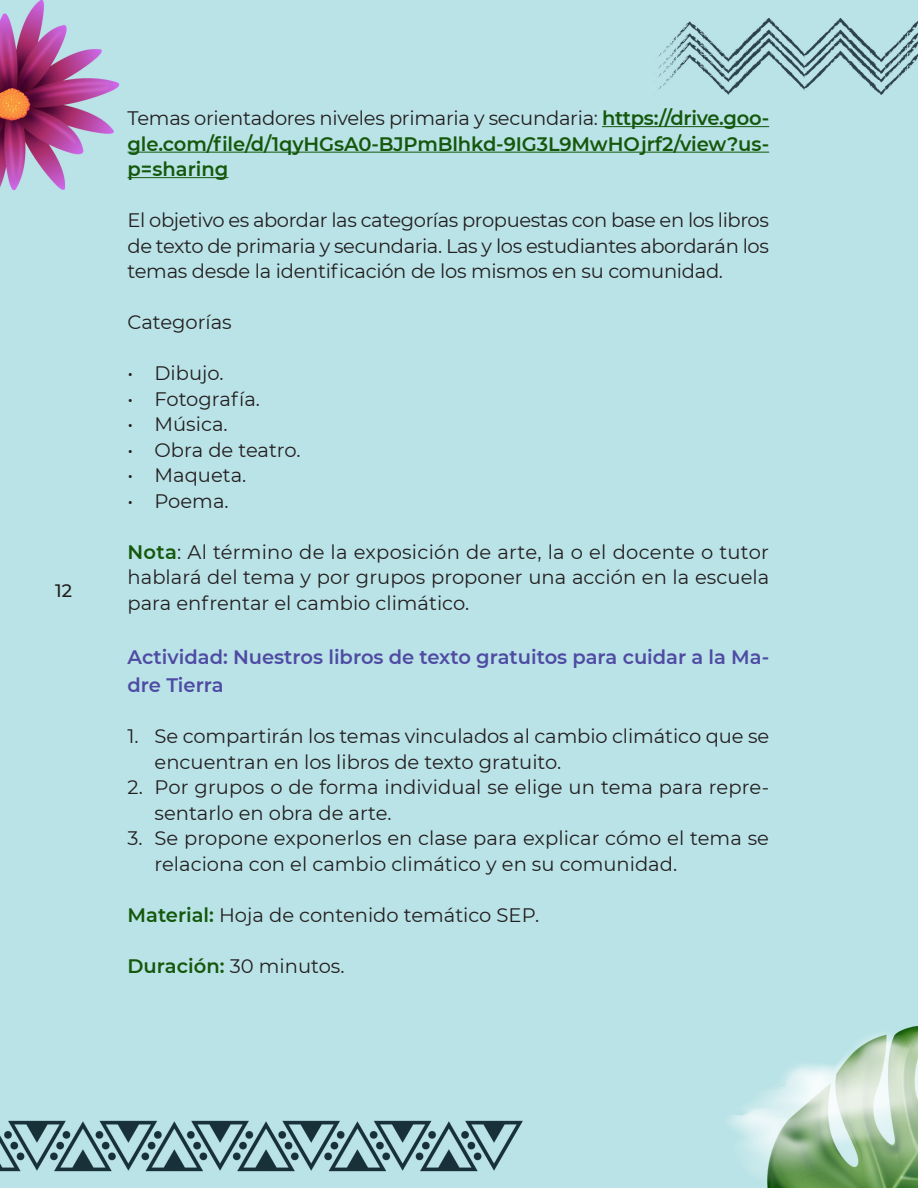
<style>
.page{position:relative;width:918px;height:1188px;background:#bae3e7}
.page>*{position:absolute;margin:0;border:0;box-sizing:border-box;transform-origin:0 0}
.Cuerpo{font:19.5px/25.5px "Montserrat";color:#231f20}
.Cuerpo-2{font:600 19.5px/25.5px "Montserrat";letter-spacing:-.005em;color:#15580c;text-align:justify}
.sub{font:600 19.5px/28.5px "Montserrat";color:#4f4ba3}
.t1{font:500 18px "Montserrat";color:#231f20}
.s1{font-weight:400;color:#231f20}
.s2{font-weight:600;color:#15580c}
</style>
<div class="page">
<hr style="left:602px;top:126px;width:167px;height:1px;background:#15580c">
<hr style="left:128px;top:152px;width:641px;height:1px;background:#15580c">
<hr style="left:128px;top:177px;width:100px;height:1px;background:#15580c">
<p class="t1" style="left:55px;top:578px;width:18px">12</p>
<p class="Cuerpo-2" style="left:128px;top:105px;width:643px"><span class="s1">Temas orientadores niveles primaria y secundaria:</span> https://drive.goo&shy;gle.com/file/d/1qyHGsA0-BJPmBlhkd-9IG3L9MwHOjrf2/view?us&shy;p=sharing</p>
<p class="Cuerpo" style="left:128px;top:207px;width:643px;text-align:justify">El objetivo es abordar las categorías propuestas con base en los libros de texto de primaria y secundaria. Las y los estudiantes abordarán los temas desde la identificación de los mismos en su comunidad.</p>
<p class="Cuerpo" style="left:128px;top:309px;width:106px">Categorías</p>
<p class="Cuerpo" style="left:128px;top:360px;width:98px">• Dibujo.</p>
<p class="Cuerpo" style="left:128px;top:385px;width:134px">• Fotografía.</p>
<p class="Cuerpo" style="left:128px;top:411px;width:102px">• Música.</p>
<p class="Cuerpo" style="left:128px;top:436px;width:175px">• Obra de teatro.</p>
<p class="Cuerpo" style="left:128px;top:462px;width:120px">• Maqueta.</p>
<p class="Cuerpo" style="left:128px;top:487px;width:103px">• Poema.</p>
<p class="Cuerpo" style="left:128px;top:538px;width:643px;text-align:justify"><span class="s2">Nota</span>: Al término de la exposición de arte, la o el docente o tutor hablará del tema y por grupos proponer una acción en la escuela para enfrentar el cambio climático.</p>
<p class="sub" style="left:128px;top:642px;width:643px">Actividad: Nuestros libros de texto gratuitos para cuidar a la Ma&shy;dre Tierra</p>
<p class="Cuerpo" style="left:155px;top:723px;width:616px;text-indent:-27px">1. Se compartirán los temas vinculados al cambio climático que se encuentran en los libros de texto gratuito.</p>
<p class="Cuerpo" style="left:155px;top:774px;width:616px;text-indent:-27px">2. Por grupos o de forma individual se elige un tema para repre&shy;sentarlo en obra de arte.</p>
<p class="Cuerpo" style="left:155px;top:825px;width:616px;text-indent:-27px">3. Se propone exponerlos en clase para explicar cómo el tema se relaciona con el cambio climático y en su comunidad.</p>
<p class="Cuerpo" style="left:128px;top:901px;width:413px"><span class="s2">Material:</span> Hoja de contenido temático SEP.</p>
<p class="Cuerpo" style="left:128px;top:952px;width:219px"><span class="s2">Duración:</span> 30 minutos.</p>
</div>
